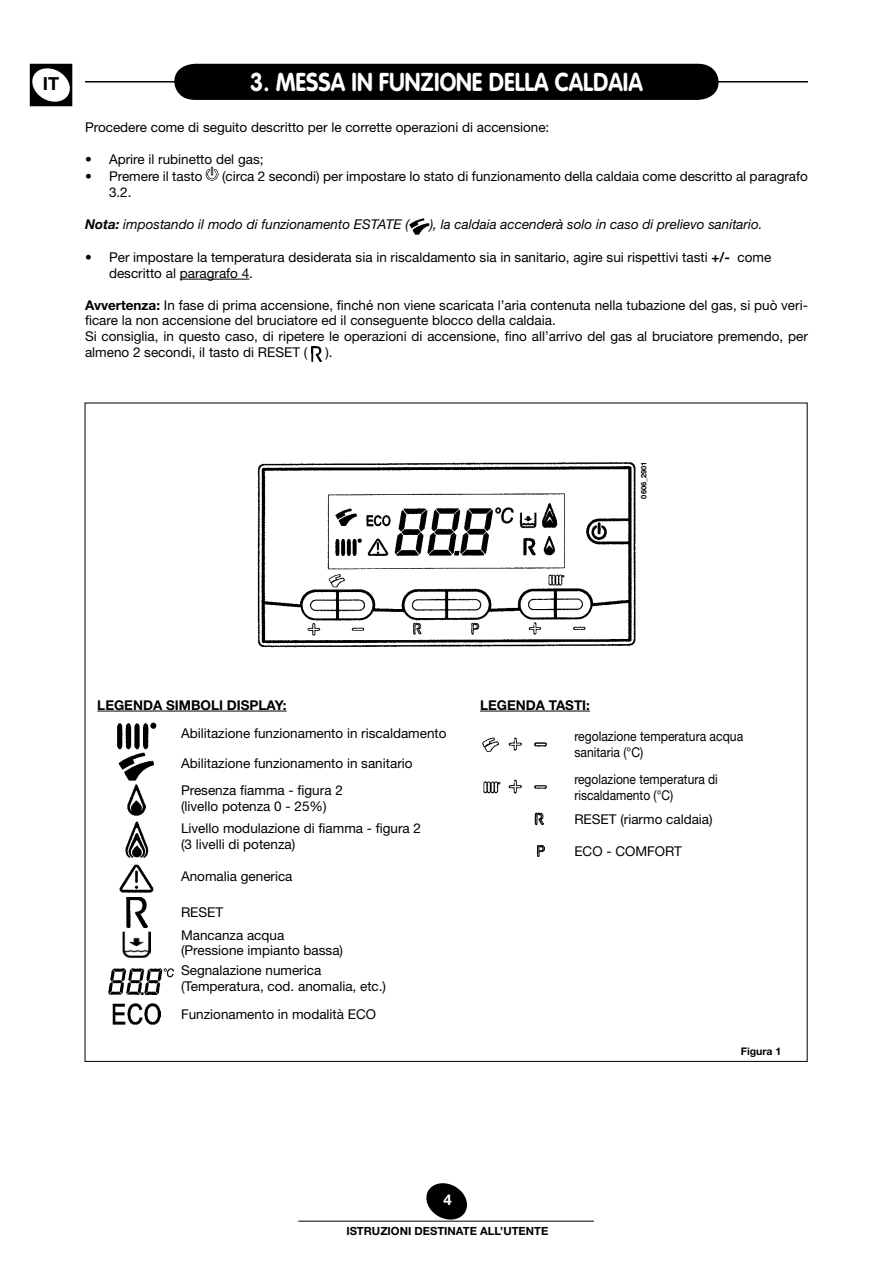
<style>
.page{position:relative;width:893px;height:1263px;background:#fff}
.page>*{position:absolute;margin:0;border:0;box-sizing:border-box;transform-origin:0 0}
.t1{font:700 25.5px "VAG Rounded Std";color:#fff;scale:.9 1}
.t2{font:700 18px "Helvetica Neue LT Std";color:#000}
.t3{font:13.5px/15.8px "Helvetica Neue LT Std";color:#000}
.t4{font:italic 13.5px "Helvetica Neue LT Std";color:#000}
.t5{font:13.5px/15.8px "Helvetica Neue LT Std";color:#000;scale:.89 1}
.t6{font:13.5px/15.8px "Helvetica Neue LT Std";color:#000;scale:.9 1}
.t7{font:700 13.5px "Helvetica Neue LT Std";color:#000}
.t8{font:700 11.25px "Helvetica Neue LT Std";color:#000}
.t9{font:700 10.5px "Helvetica Neue LT Std";color:#000}
.t10{font:700 7.5px "Helvetica Neue LT Std";color:#000}
.s1{font-weight:700}
</style>
<div class="page">
<svg style="left:422px;top:1183px;width:49px;height:38px"></svg>
<hr style="left:298px;top:1221px;width:296px;height:1px;background:#000">
<div style="left:30px;top:64px;width:42px;height:42px;border:2px solid #000"></div>
<svg style="left:29px;top:63px;width:44px;height:42px"></svg>
<svg style="left:174px;top:63px;width:545px;height:37px;background:#0a0a0a"></svg>
<hr style="left:692px;top:81px;width:116px;height:1px;background:#000">
<hr style="left:85px;top:81px;width:116px;height:1px;background:#000">
<hr style="left:180px;top:279px;width:69px;height:1px;background:#000">
<img style="left:206px;top:167px;width:13px;height:14px">
<img style="left:409px;top:218px;width:21px;height:16px">
<img style="left:311px;top:346px;width:11px;height:15px">
<img style="left:123px;top:931px;width:27px;height:26px">
<img style="left:126px;top:897px;width:21px;height:30px">
<img style="left:117px;top:723px;width:39px;height:26px">
<img style="left:127px;top:784px;width:19px;height:32px">
<img style="left:125px;top:821px;width:23px;height:36px">
<img style="left:119px;top:752px;width:36px;height:28px">
<img style="left:120px;top:864px;width:33px;height:29px">
<img style="left:108px;top:968px;width:65px;height:26px">
<img style="left:113px;top:1003px;width:47px;height:21px">
<img style="left:257px;top:462px;width:379px;height:186px">
<hr style="left:97px;top:711px;width:189px;height:1px;background:#000">
<hr style="left:480px;top:711px;width:110px;height:1px;background:#000">
<img style="left:482px;top:737px;width:17px;height:15px">
<img style="left:509px;top:737px;width:13px;height:14px">
<img style="left:534px;top:742px;width:13px;height:5px">
<img style="left:509px;top:780px;width:13px;height:14px">
<img style="left:534px;top:785px;width:13px;height:4px">
<img style="left:483px;top:781px;width:18px;height:12px">
<svg style="left:535px;top:812px;width:9px;height:13px"></svg>
<svg style="left:536px;top:845px;width:9px;height:12px"></svg>
<h2 class="t2" style="left:43px;top:72px;width:9px">IT</h2>
<h1 class="t1" style="left:250px;top:67px;width:438px">3. MESSA IN FUNZIONE DELLA CALDAIA</h1>
<p class="t3" style="left:85px;top:119px;width:466px">Procedere come di seguito descritto per le corrette operazioni di accensione:</p>
<p class="t3" style="left:85px;top:151px;width:180px">• Aprire il rubinetto del gas;</p>
<p class="t3" style="left:85px;top:168px;width:119px">• Premere il tasto</p>
<p class="t3" style="left:222px;top:168px;width:587px">(circa 2 secondi) per impostare lo stato di funzionamento della caldaia come descritto al paragrafo</p>
<p class="t3" style="left:109px;top:184px;width:24px">3.2.</p>
<p class="t4" style="left:85px;top:216px;width:326px"><span class="s1">Nota:</span> impostando il modo di funzionamento ESTATE (</p>
<p class="t4" style="left:430px;top:216px;width:334px">), la caldaia accenderà solo in caso di prelievo sanitario.</p>
<p class="t3" style="left:109px;top:248px;width:664px;line-height:16.2px;text-indent:-24px">• Per impostare la temperatura desiderata sia in riscaldamento sia in sanitario, agire sui rispettivi tasti <span class="s1">+/-</span> come descritto al paragrafo 4.</p>
<p class="t3" style="left:85px;top:297px;width:724px"><span class="s1">AVVERTENZA:</span> In fase di prima accensione, finché non viene scaricata l’aria contenuta nella tubazione del gas, si può veri&shy;ficare la non accensione del bruciatore ed il conseguente blocco della caldaia.<br>Si consiglia, in questo caso, di ripetere le operazioni di accensione, fino all’arrivo del gas al bruciatore premendo, per almeno 2 secondi, il tasto di RESET (</p>
<p class="t3" style="left:325px;top:344px;width:9px">).</p>
<p class="t10" style="left:639px;top:498px;width:39px;rotate:-90deg">0606_2901</p>
<p class="t7" style="left:97px;top:696px;width:38px">LEGENDA</p>
<p class="t7" style="left:166px;top:696px;width:122px">SIMBOLI DISPLAY:</p>
<p class="t7" style="left:480px;top:696px;width:38px">LEGENDA</p>
<p class="t7" style="left:549px;top:696px;width:43px">TASTI:</p>
<p class="t6" style="left:574px;top:728px;width:189px">regolazione temperatura acqua sanitaria (°C)</p>
<p class="t5" style="left:574px;top:771px;width:163px">regolazione temperatura di riscaldamento (°C)</p>
<p class="t3" style="left:574px;top:811px;width:140px">RESET (riarmo caldaia)</p>
<p class="t3" style="left:574px;top:843px;width:10px">eco</p>
<p class="t3" style="left:606px;top:843px;width:20px">- comfort</p>
<p class="t3" style="left:181px;top:725px;width:267px">Abilitazione funzionamento in riscaldamento</p>
<p class="t3" style="left:181px;top:755px;width:233px">Abilitazione funzionamento in sanitario</p>
<p class="t3" style="left:181px;top:782px;width:163px">Presenza fiamma - figura 2 (livello potenza 0 - 25%)</p>
<p class="t3" style="left:181px;top:820px;width:242px">Livello modulazione di fiamma - figura 2 (3 livelli di potenza)</p>
<p class="t3" style="left:181px;top:868px;width:113px">Anomalia generica</p>
<p class="t3" style="left:181px;top:904px;width:44px">RESET</p>
<p class="t3" style="left:181px;top:927px;width:164px">Mancanza acqua (Pressione impianto bassa)</p>
<p class="t3" style="left:181px;top:962px;width:207px">Segnalazione numerica (Temperatura, cod. anomalia, etc.)</p>
<p class="t3" style="left:181px;top:1006px;width:197px">Funzionamento in modalità ECO</p>
<p class="t8" style="left:346px;top:1224px;width:166px">ISTRUZIONI DESTINATE ALL’UTENTE</p>
<p class="t9" style="left:741px;top:1044px;width:42px">FIGURA 1</p>
</div>
